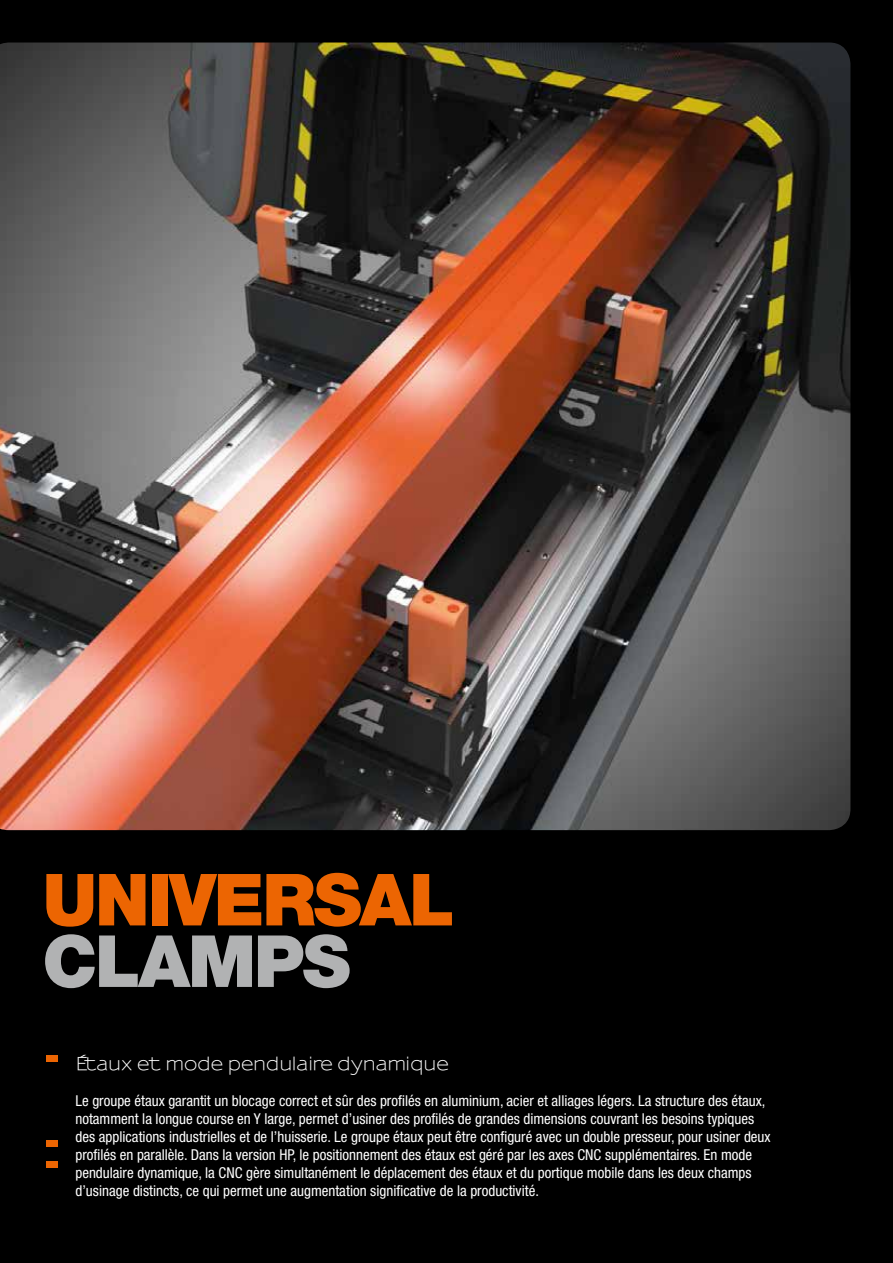
<style>
.page{position:relative;width:893px;height:1263px;background:#000}
.page>*{position:absolute;margin:0;border:0;box-sizing:border-box;transform-origin:0 0}
.t1{font:900 72px "Helvetica Neue LT Std";letter-spacing:-.03em;color:#ec6502}
.t2{font:900 72px "Helvetica Neue LT Std";letter-spacing:-.03em;color:#b1b2b3}
.t3{font:600 18px "Sansumi";color:#fff}
.t4{font:condensed 15px/18px "Helvetica Neue LT Std";color:#fff}
</style>
<div class="page">
<img style="left:0;top:43px;width:850px;height:787px">
<div style="left:46px;top:1054px;width:11px;height:7px;background:#ec6502"></div>
<div style="left:46px;top:1161px;width:11px;height:7px;background:#ec6502"></div>
<div style="left:46px;top:1140px;width:11px;height:7px;background:#ec6502"></div>
<h1 class="t1" style="left:43px;top:857px;width:414px">UNIVERSAL</h1>
<h1 class="t2" style="left:43px;top:918px;width:309px">CLAMPS</h1>
<p class="t3" style="left:75px;top:1054px;width:375px">Étaux et mode pendulaire dynamique</p>
<p class="t4" style="left:75px;top:1092px;width:697px">Le groupe étaux garantit un blocage correct et sûr des profilés en aluminium, acier et alliages légers. La structure des étaux, notamment la longue course en Y large, permet d’usiner des profilés de grandes dimensions couvrant les besoins typiques des applications industrielles et de l’huisserie. Le groupe étaux peut être configuré avec un double presseur, pour usiner deux profilés en parallèle. Dans la version HP, le positionnement des étaux est géré par les axes CNC supplémentaires. En mode pendulaire dynamique, la CNC gère simultanément le déplacement des étaux et du portique mobile dans les deux champs d’usinage distincts, ce qui permet une augmentation significative de la productivité.</p>
</div>
